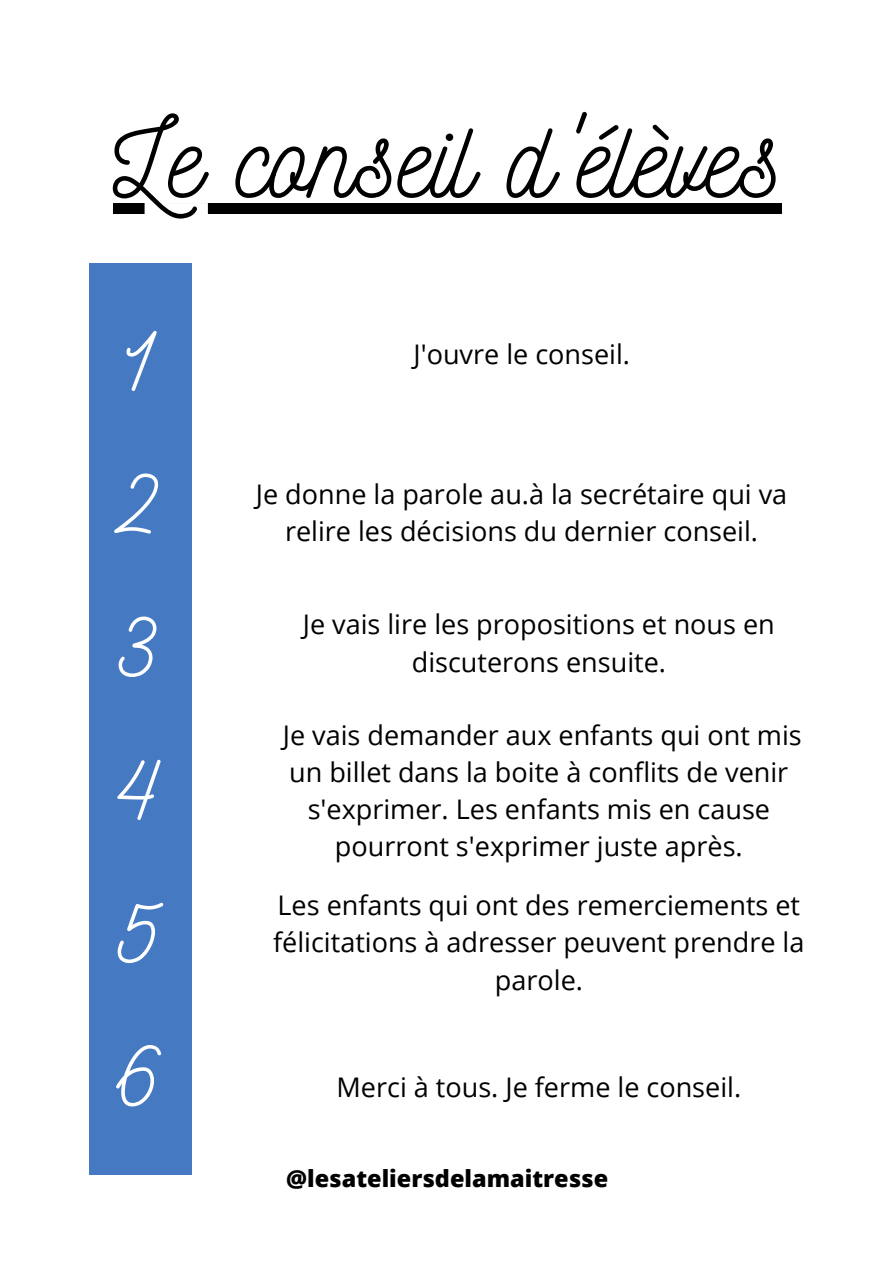
<style>
.page{position:relative;width:894px;height:1264px;background:#fff}
.page>*{position:absolute;margin:0;border:0;box-sizing:border-box;transform-origin:0 0}
.t1{font:108.6px "Nickainley";color:#000}
.t2{font:84px "Nickainley";color:#fff}
.t3{font:27px/37.2px "Open Sans";color:#000;text-align:center}
.t4{font:800 23.4px "Open Sans";color:#000}
</style>
<div class="page">
<div style="left:89px;top:264px;width:103px;height:911px;background:#457ac3"></div>
<div style="left:113px;top:204px;width:668px;height:10px;background:#000"></div>
<p class="t1" style="left:113px;top:89px;width:670px">Le conseil d'élèves</p>
<p class="t2" style="left:126px;top:307px;width:30px">1</p>
<p class="t2" style="left:122px;top:450px;width:40px">2</p>
<p class="t2" style="left:122px;top:593px;width:39px">3</p>
<p class="t2" style="left:121px;top:736px;width:41px">4</p>
<p class="t2" style="left:121px;top:879px;width:41px">5</p>
<p class="t2" style="left:121px;top:1022px;width:42px">6</p>
<p class="t3" style="left:413px;top:335px;width:218px">J'ouvre le conseil.</p>
<p class="t3" style="left:256px;top:474px;width:532px">Je donne la parole au.à la secrétaire qui va relire les décisions du dernier conseil.</p>
<p class="t3" style="left:303px;top:605px;width:473px">Je vais lire les propositions et nous en discuterons ensuite.</p>
<p class="t3" style="left:283px;top:716px;width:520px">Je vais demander aux enfants qui ont mis un billet dans la boite à conflits de venir s'exprimer. Les enfants mis en cause pourront s'exprimer juste après.</p>
<p class="t3" style="left:273px;top:886px;width:532px">Les enfants qui ont des remerciements et félicitations à adresser peuvent prendre la parole.</p>
<p class="t3" style="left:336px;top:1067px;width:406px">Merci à tous. Je ferme le conseil.</p>
<p class="t4" style="left:286px;top:1161px;width:323px">@lesateliersdelamaitresse</p>
</div>
